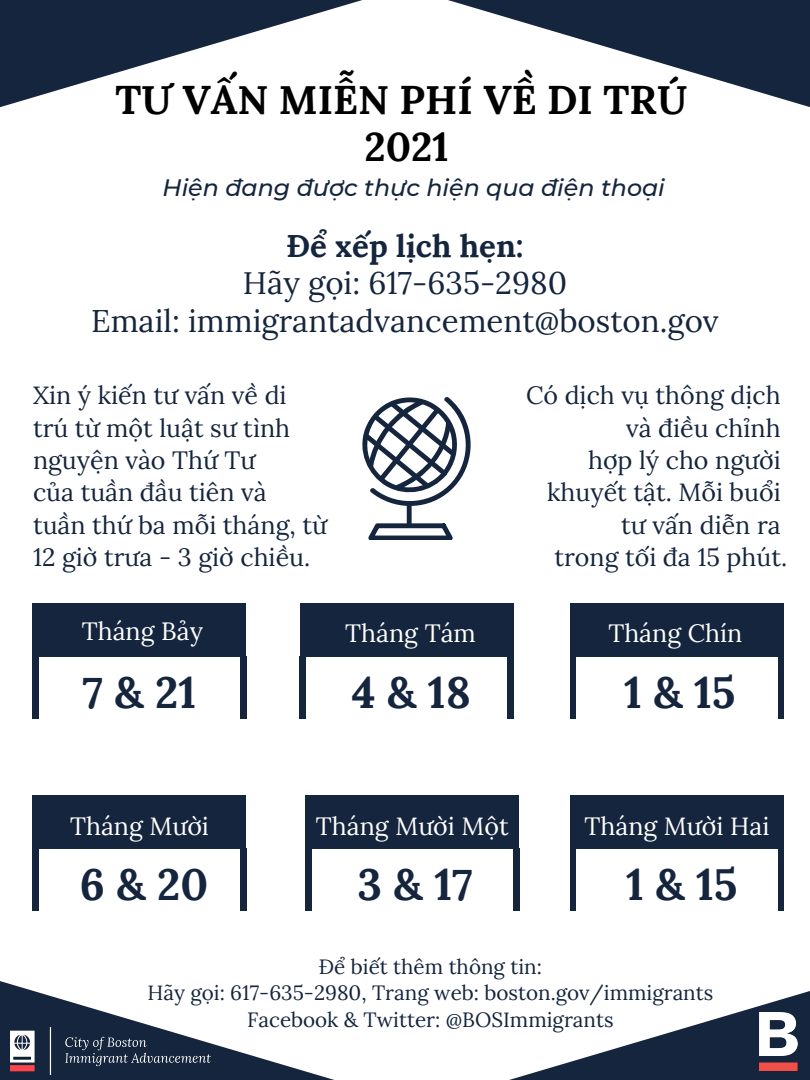
<style>
.page{position:relative;width:810px;height:1080px;background:#fff}
.page>*{position:absolute;margin:0;border:0;box-sizing:border-box;transform-origin:0 0}
.t1{font:700 43.75px "Lora";color:#15253d}
.t2{font:700 40px "Lora";color:#000}
.t3{font:31.25px "Lora";color:#15253d}
.t4{font:700 31.25px "Lora";color:#15253d}
.t5{font:25px "Lora";color:#15253d}
.t6{font:25px "Lora";color:#fff}
.t7{font:italic 500 23.75px "Montserrat";color:#15253d}
.t8{font:20.62px "Lora";color:#15253d}
</style>
<div class="page">
<svg style="left:0;top:0;width:362px;height:108px"></svg>
<svg style="left:448px;top:0;width:362px;height:107px"></svg>
<svg style="left:362px;top:397px;width:109px;height:143px"></svg>
<div style="left:240px;top:656px;width:6px;height:62px;background:#15253d"></div>
<div style="left:33px;top:656px;width:6px;height:62px;background:#15253d"></div>
<div style="left:33px;top:603px;width:213px;height:54px;background:#15253d"></div>
<div style="left:300px;top:603px;width:214px;height:54px;background:#15253d"></div>
<div style="left:570px;top:603px;width:214px;height:54px;background:#15253d"></div>
<div style="left:507px;top:656px;width:6px;height:62px;background:#15253d"></div>
<div style="left:300px;top:656px;width:6px;height:62px;background:#15253d"></div>
<div style="left:778px;top:656px;width:6px;height:62px;background:#15253d"></div>
<div style="left:570px;top:656px;width:6px;height:62px;background:#15253d"></div>
<div style="left:240px;top:849px;width:6px;height:62px;background:#15253d"></div>
<div style="left:33px;top:849px;width:6px;height:62px;background:#15253d"></div>
<div style="left:513px;top:849px;width:6px;height:62px;background:#15253d"></div>
<div style="left:305px;top:849px;width:6px;height:62px;background:#15253d"></div>
<div style="left:778px;top:849px;width:6px;height:62px;background:#15253d"></div>
<div style="left:570px;top:849px;width:6px;height:62px;background:#15253d"></div>
<div style="left:33px;top:795px;width:213px;height:54px;background:#15253d"></div>
<div style="left:305px;top:795px;width:214px;height:54px;background:#15253d"></div>
<div style="left:570px;top:795px;width:214px;height:54px;background:#15253d"></div>
<svg style="left:509px;top:991px;width:301px;height:89px"></svg>
<svg style="left:0;top:981px;width:334px;height:99px"></svg>
<img style="left:10px;top:1027px;width:201px;height:47px">
<img style="left:760px;top:1013px;width:37px;height:58px">
<p class="t2" style="left:115px;top:73px;width:573px">TƯ VẤN MIỄN PHÍ VỀ DI TRÚ</p>
<p class="t2" style="left:365px;top:121px;width:86px">2021</p>
<p class="t7" style="left:162px;top:173px;width:504px">Hiện đang được thực hiện qua điện thoại</p>
<p class="t4" style="left:286px;top:225px;width:239px">Để xếp lịch hẹn:</p>
<p class="t3" style="left:243px;top:263px;width:326px">Hãy gọi: 617-635-2980</p>
<p class="t3" style="left:91px;top:300px;width:629px">Email: immigrantadvancement@boston.gov</p>
<p class="t5" style="left:33px;top:379px;width:255px">Xin ý kiến tư vấn về di</p>
<p class="t5" style="left:33px;top:412px;width:259px">trú từ một luật sư tình</p>
<p class="t5" style="left:33px;top:444px;width:224px">nguyện vào Thứ Tư</p>
<p class="t5" style="left:33px;top:476px;width:235px">của tuần đầu tiên và</p>
<p class="t5" style="left:33px;top:509px;width:296px">tuần thứ ba mỗi tháng, từ</p>
<p class="t5" style="left:33px;top:541px;width:279px">12 giờ trưa - 3 giờ chiều.</p>
<p class="t5" style="left:526px;top:379px;width:256px">Có dịch vụ thông dịch</p>
<p class="t5" style="left:626px;top:412px;width:156px">và điều chỉnh</p>
<p class="t5" style="left:588px;top:444px;width:194px">hợp lý cho người</p>
<p class="t5" style="left:547px;top:476px;width:235px">khuyết tật. Mỗi buổi</p>
<p class="t5" style="left:621px;top:509px;width:161px">tư vấn diễn ra</p>
<p class="t5" style="left:554px;top:541px;width:234px">trong tối đa 15 phút.</p>
<p class="t6" style="left:82px;top:615px;width:123px">Tháng Bảy</p>
<p class="t1" style="left:82px;top:664px;width:115px">7&amp;21</p>
<p class="t6" style="left:345px;top:617px;width:132px">Tháng Tám</p>
<p class="t1" style="left:352px;top:664px;width:121px">4&amp;18</p>
<p class="t6" style="left:608px;top:617px;width:136px">Tháng Chín</p>
<p class="t1" style="left:624px;top:664px;width:113px">1&amp;15</p>
<p class="t6" style="left:70px;top:810px;width:140px">Tháng Mười</p>
<p class="t1" style="left:80px;top:856px;width:130px">6&amp;20</p>
<p class="t1" style="left:358px;top:856px;width:117px">3&amp;17</p>
<p class="t6" style="left:316px;top:810px;width:194px">Tháng Mười Một</p>
<p class="t6" style="left:585px;top:810px;width:186px">Tháng Mười Hai</p>
<p class="t1" style="left:626px;top:856px;width:113px">1&amp;15</p>
<p class="t8" style="left:319px;top:953px;width:224px">Để biết thêm thông tin:</p>
<p class="t8" style="left:147px;top:979px;width:567px">Hãy gọi: 617-635-2980, Trang web: boston.gov/immigrants</p>
<p class="t8" style="left:247px;top:1006px;width:368px">Facebook &amp; Twitter: @BOSImmigrants</p>
</div>
